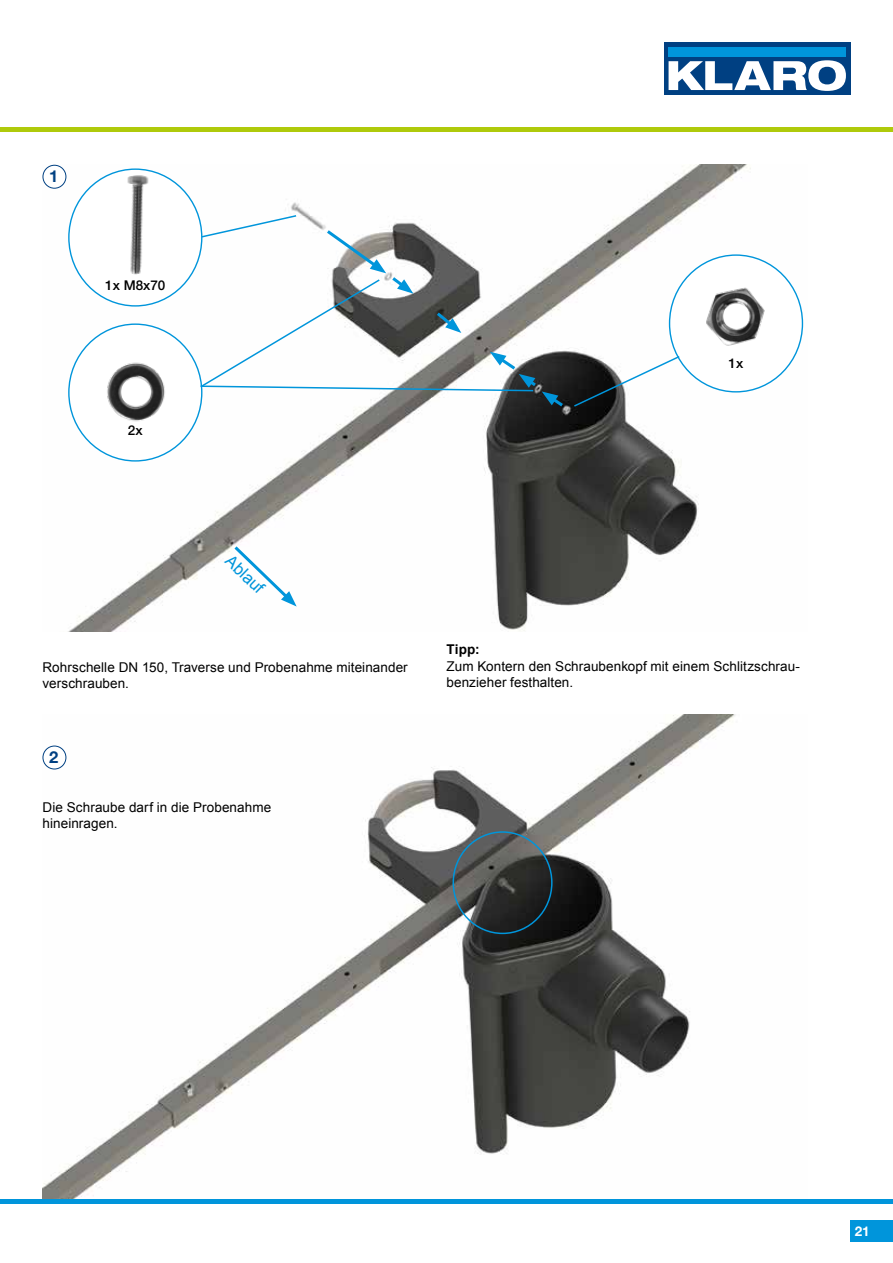
<style>
.page{position:relative;width:893px;height:1263px;background:#fff}
.page>*{position:absolute;margin:0;border:0;box-sizing:border-box;transform-origin:0 0}
.t1{font:16.5px "Arial";color:#0095db}
.t2{font:700 16.5px "Helvetica Neue LT Pro";color:#004082}
.t3{font:13.5px/16.2px "Arial";letter-spacing:.005em;color:#000}
.t4{font:500 13.5px "Helvetica Neue LT Pro";color:#000}
.t5{font:700 13.5px "Arial";color:#000}
.t6{font:700 13.5px "Helvetica Neue LT Pro";color:#fff}
</style>
<div class="page">
<img style="left:43px;top:165px;width:761px;height:466px">
<div style="left:669px;top:255px;width:133px;height:137px;background:#fff;border-radius:50%"></div>
<div style="left:69px;top:324px;width:133px;height:137px;background:#fff;border-radius:50%"></div>
<img style="left:706px;top:287px;width:59px;height:59px">
<img style="left:107px;top:362px;width:58px;height:60px">
<svg style="left:572px;top:355px;width:109px;height:53px"></svg>
<div style="left:69px;top:169px;width:133px;height:137px;background:#fff;border-radius:50%"></div>
<img style="left:127px;top:175px;width:22px;height:100px">
<svg style="left:231px;top:543px;width:66px;height:63px"></svg>
<svg style="left:199px;top:214px;width:367px;height:195px"></svg>
<div style="left:43px;top:165px;width:23px;height:23px;background:#fff;border-radius:50%"></div>
<div style="left:43px;top:165px;width:23px;height:24px;border:1px solid #004082;border-radius:50%"></div>
<img style="left:43px;top:714px;width:693px;height:485px">
<div style="left:43px;top:746px;width:23px;height:23px;background:#fff;border-radius:50%"></div>
<div style="left:43px;top:746px;width:23px;height:23px;border:1px solid #004082;border-radius:50%"></div>
<div style="left:452px;top:831px;width:101px;height:103px;border:2px solid #0095db;border-radius:50%"></div>
<div style="left:664px;top:43px;width:186px;height:52px;background:#004082"></div>
<svg style="left:669px;top:60px;width:177px;height:31px"></svg>
<div style="left:669px;top:47px;width:177px;height:10px;background:#0095db"></div>
<div style="left:850px;top:1220px;width:43px;height:22px;background:#0095db"></div>
<hr style="left:0;top:1199px;width:893px;height:4px;background:#0095db">
<hr style="left:0;top:128px;width:893px;height:4px;background:#afca0b">
<p class="t2" style="left:49px;top:166px;width:11px">1</p>
<p class="t4" style="left:105px;top:277px;width:62px">1x M8x70</p>
<p class="t4" style="left:128px;top:422px;width:16px">2x</p>
<p class="t4" style="left:729px;top:355px;width:16px">1x</p>
<p class="t1" style="left:236px;top:550px;width:48px;rotate:44deg">Ablauf</p>
<p class="t3" style="left:43px;top:659px;width:367px">Rohrschelle DN 150, Traverse und Probenahme miteinander verschrauben.</p>
<p class="t2" style="left:49px;top:747px;width:11px">2</p>
<p class="t3" style="left:43px;top:799px;width:230px">Die Schraube darf in die Probenahme hineinragen.</p>
<p class="t5" style="left:446px;top:641px;width:35px">Tipp:</p>
<p class="t3" style="left:446px;top:658px;width:355px">Zum Kontern den Schraubenkopf mit einem Schlitzschrau&shy;benzieher festhalten.</p>
<p class="t6" style="left:855px;top:1222px;width:17px">21</p>
</div>
